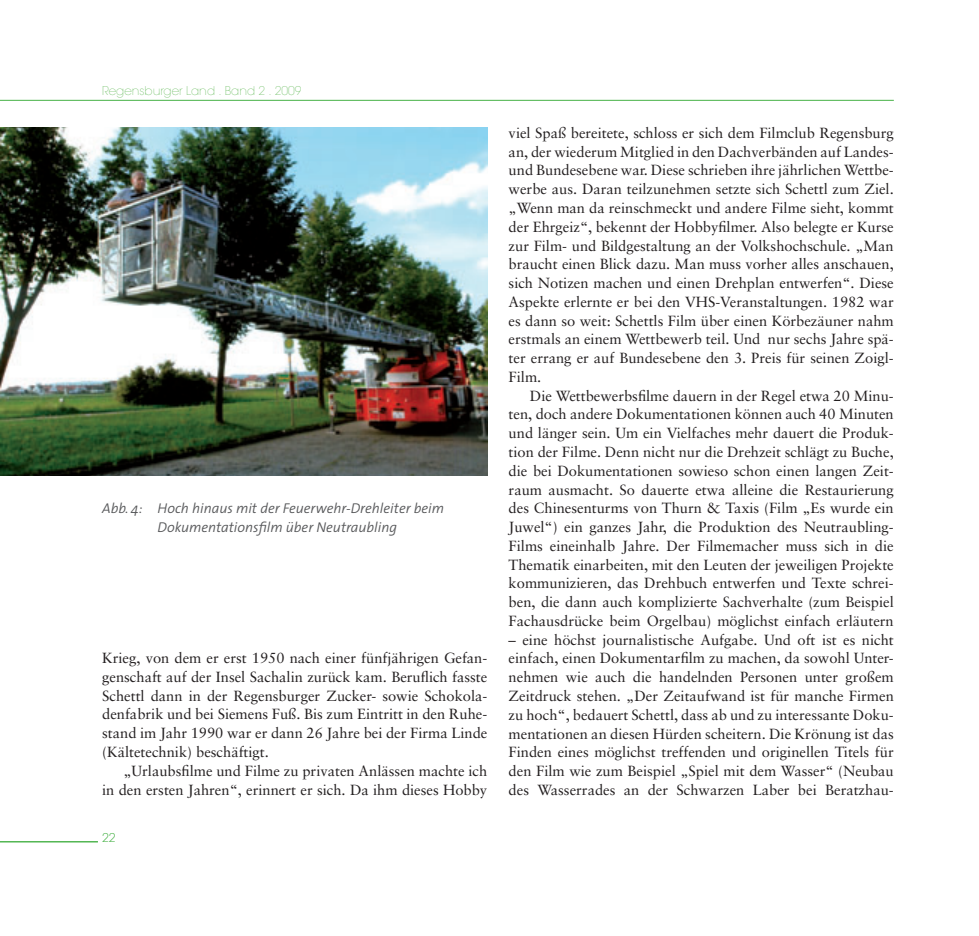
<style>
.page{position:relative;width:979px;height:936px;background:#fff}
.page>*{position:absolute;margin:0;border:0;box-sizing:border-box;transform-origin:0 0}
.t1{font:14.7px/18.8px "Sabon";color:#231f20;text-align:justify}
.t2{font:italic 300 14.25px/18.8px "The Sans";color:#57585a;text-align:center}
.t3{font:200 12px "Avant Garde";color:#5fb854}
.t4{font:200 12px "Avant Garde";color:#47b247}
</style>
<div class="page">
<img style="left:0;top:127px;width:487px;height:348px">
<hr style="left:0;top:100px;width:893px;height:1px;background:#47b247">
<hr style="left:0;top:841px;width:98px;height:1px;background:#47b247">
<p class="t3" style="left:102px;top:84px;width:201px">Regensburger Land . Band 2 . 2009</p>
<p class="t2" style="left:102px;top:498px;width:343px">Abb. 4: Hoch hinaus mit der Feuerwehr-Drehleiter beim<br>Dokumentationsfilm über Neutraubling</p>
<p class="t1" style="left:102px;top:648px;width:386px">Krieg, von dem er erst 1950 nach einer fünfjährigen Gefan&shy;genschaft auf der Insel Sachalin zurück kam. Beruflich fasste Schettl dann in der Regensburger Zucker- sowie Schokola&shy;denfabrik und bei Siemens Fuß. Bis zum Eintritt in den Ruhe&shy;stand im Jahr 1990 war er dann 26 Jahre bei der Firma Linde (Kältetechnik) beschäftigt.</p>
<p class="t1" style="left:102px;top:761px;width:386px;text-align:right">„Urlaubsfilme und Filme zu privaten Anlässen machte ich<br>in den ersten Jahren“, erinnert er sich. Da ihm dieses Hobby</p>
<p class="t4" style="left:102px;top:830px;width:15px">22</p>
<p class="t1" style="left:508px;top:123px;width:386px">viel Spaß bereitete, schloss er sich dem Filmclub Regensburg an, der wiederum Mitglied in den Dachverbänden auf Landes&shy;und Bundesebene war. Diese schrieben ihre jährlichen Wettbe&shy;werbe aus. Daran teilzunehmen setzte sich Schettl zum Ziel. „Wenn man da reinschmeckt und andere Filme sieht, kommt der Ehrgeiz“, bekennt der Hobbyfilmer. Also belegte er Kurse zur Film- und Bildgestaltung an der Volkshochschule. „Man braucht einen Blick dazu. Man muss vorher alles anschauen, sich Notizen machen und einen Drehplan entwerfen“. Diese Aspekte erlernte er bei den VHS-Veranstaltungen. 1982 war es dann so weit: Schettls Film über einen Körbezäuner nahm erstmals an einem Wettbewerb teil. Und nur sechs Jahre spä&shy;ter errang er auf Bundesebene den 3. Preis für seinen Zoigl-Film.</p>
<p class="t1" style="left:508px;top:386px;width:386px;text-indent:21px">Die Wettbewerbsfilme dauern in der Regel etwa 20 Minu&shy;ten, doch andere Dokumentationen können auch 40 Minuten und länger sein. Um ein Vielfaches mehr dauert die Produk&shy;tion der Filme. Denn nicht nur die Drehzeit schlägt zu Buche, die bei Dokumentationen sowieso schon einen langen Zeit&shy;raum ausmacht. So dauerte etwa alleine die Restaurierung des Chinesenturms von Thurn &amp; Taxis (Film „Es wurde ein Juwel“) ein ganzes Jahr, die Produktion des Neutraubling-Films eineinhalb Jahre. Der Filmemacher muss sich in die Thematik einarbeiten, mit den Leuten der jeweiligen Projekte kommunizieren, das Drehbuch entwerfen und Texte schrei&shy;ben, die dann auch komplizierte Sachverhalte (zum Beispiel Fachausdrücke beim Orgelbau) möglichst einfach erläutern</p>
<p class="t1" style="left:508px;top:630px;width:386px">– eine höchst journalistische Aufgabe. Und oft ist es nicht einfach, einen Dokumentarfilm zu machen, da sowohl Unter&shy;nehmen wie auch die handelnden Personen unter großem Zeitdruck stehen. „Der Zeitaufwand ist für manche Firmen zu hoch“, bedauert Schettl, dass ab und zu interessante Doku&shy;mentationen an diesen Hürden scheitern. Die Krönung ist das Finden eines möglichst treffenden und originellen Titels für den Film wie zum Beispiel „Spiel mit dem Wasser“ (Neubau des Wasserrades an der Schwarzen Laber bei Beratzhau-</p>
</div>
